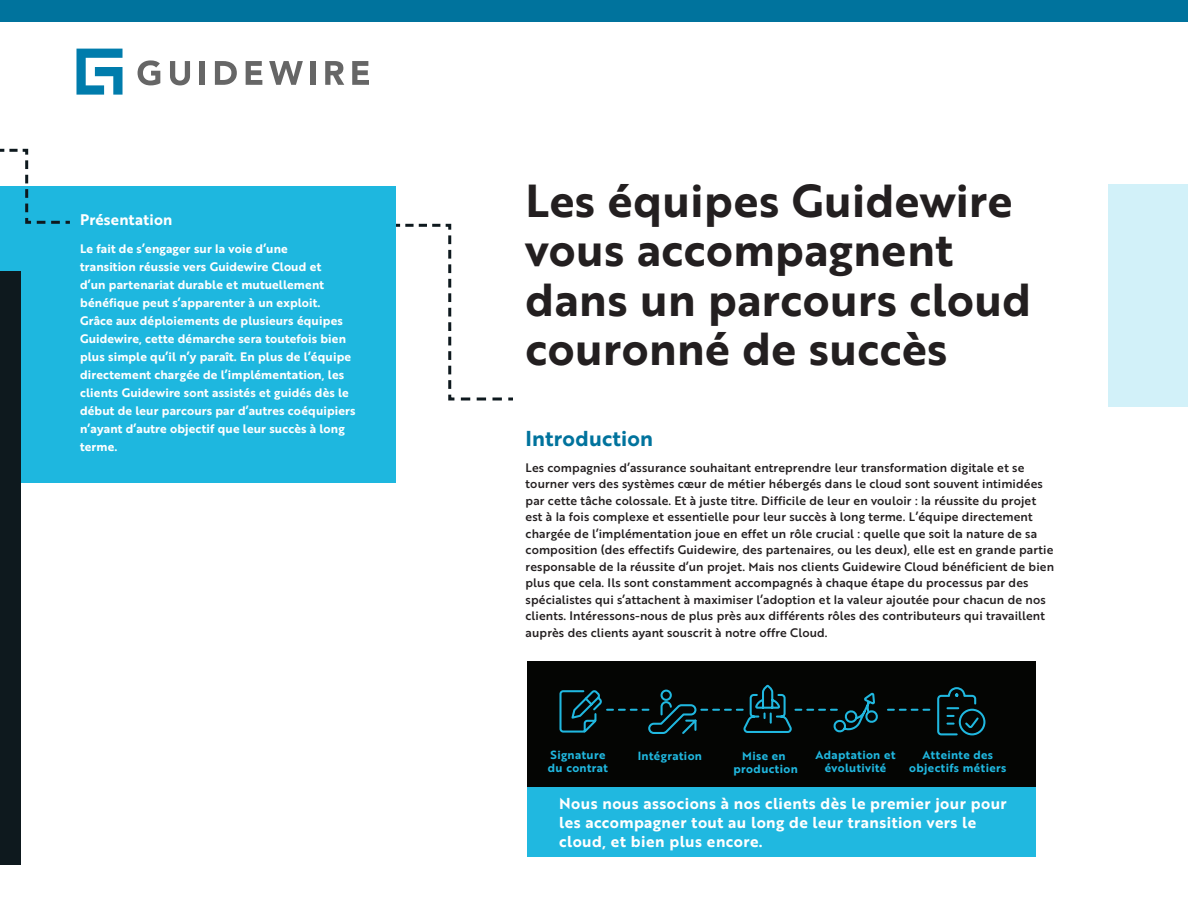
<style>
.page{position:relative;width:1188px;height:918px;background:#fff}
.page>*{position:absolute;margin:0;border:0;box-sizing:border-box;transform-origin:0 0}
.t1{font:45px/49.5px "Brother 1816 Bold";letter-spacing:.01em;color:#231f20}
.t2{font:21px "Brother 1816 Bold";letter-spacing:.01em;color:#00739d}
.t3{font:15.45px/19.2px "Brother 1816 Bold";letter-spacing:.025em;color:#fff}
.Overview{font:15px "Brother 1816 Bold";letter-spacing:.01em;color:#fff}
.BODY_COPY_LAST_PARAG{font:12px/16.5px "Brother 1816 Medium";letter-spacing:.01em;color:#231f20}
.Overview_Text{font:12px/18px "Brother 1816 Bold";letter-spacing:.01em;color:#fff}
.t4{font:11.55px/12.1px "Brother 1816 Bold";letter-spacing:.03em;color:#20b8e0;text-align:center}
</style>
<div class="page">
<div style="left:1109px;top:184px;width:79px;height:223px;background:#d2f1f9"></div>
<svg style="left:138px;top:60px;width:22px;height:25px"></svg>
<svg style="left:170px;top:61px;width:20px;height:24px"></svg>
<div style="left:200px;top:61px;width:5px;height:24px;background:#666"></div>
<svg style="left:215px;top:61px;width:22px;height:24px"></svg>
<svg style="left:246px;top:61px;width:16px;height:24px"></svg>
<svg style="left:269px;top:61px;width:34px;height:24px"></svg>
<div style="left:310px;top:61px;width:5px;height:24px;background:#666"></div>
<svg style="left:325px;top:61px;width:19px;height:24px"></svg>
<svg style="left:352px;top:61px;width:17px;height:24px"></svg>
<svg style="left:76px;top:49px;width:47px;height:46px"></svg>
<div style="left:0;top:0;width:1188px;height:22px;background:#00739d"></div>
<div style="left:0;top:186px;width:396px;height:296px;background:#1eb7df"></div>
<div style="left:0;top:271px;width:21px;height:594px;background:#0e191e"></div>
<svg style="left:396px;top:223px;width:117px;height:178px"></svg>
<svg style="left:0;top:148px;width:70px;height:76px"></svg>
<div style="left:527px;top:662px;width:509px;height:195px;background:#040503"></div>
<div style="left:527px;top:787px;width:509px;height:70px;background:#20b8e0"></div>
<svg style="left:559px;top:686px;width:427px;height:50px"></svg>
<p class="Overview" style="left:80px;top:208px;width:94px">Présentation</p>
<p class="Overview_Text" style="left:80px;top:239px;width:277px">Le fait de s’engager sur la voie d’une<br>transition réussie vers Guidewire Cloud et<br>d’un partenariat durable et mutuellement bénéfique peut s’apparenter à un exploit.<br>Grâce aux déploiements de plusieurs équipes Guidewire, cette démarche sera toutefois bien plus simple qu’il n’y paraît. En plus de l’équipe directement chargée de l’implémentation, les clients Guidewire sont assistés et guidés dès le début de leur parcours par d’autres coéquipiers n’ayant d’autre objectif que leur succès à long terme.</p>
<p class="t1" style="left:526px;top:174px;width:507px">Les équipes Guidewire vous accompagnent dans un parcours cloud couronné de succès</p>
<h1 class="t2" style="left:526px;top:423px;width:129px">Introduction</h1>
<p class="BODY_COPY_LAST_PARAG" style="left:526px;top:459px;width:530px">Les compagnies d’assurance souhaitant entreprendre leur transformation digitale et se tourner vers des systèmes cœur de métier hébergés dans le cloud sont souvent intimidées par cette tâche colossale. Et à juste titre. Difficile de leur en vouloir : la réussite du projet est à la fois complexe et essentielle pour leur succès à long terme. L’équipe directement chargée de l’implémentation joue en effet un rôle crucial : quelle que soit la nature de sa composition (des effectifs Guidewire, des partenaires, ou les deux), elle est en grande partie responsable de la réussite d’un projet. Mais nos clients Guidewire Cloud bénéficient de bien plus que cela. Ils sont constamment accompagnés à chaque étape du processus par des spécialistes qui s’attachent à maximiser l’adoption et la valeur ajoutée pour chacun de nos clients. Intéressons-nous de plus près aux différents rôles des contributeurs qui travaillent auprès des clients ayant souscrit à notre offre Cloud.</p>
<p class="t4" style="left:548px;top:749px;width:62px;text-align:left">Signature du contrat</p>
<p class="t4" style="left:734px;top:750px;width:66px">Mise en production</p>
<p class="t4" style="left:638px;top:749px;width:66px">Intégration</p>
<p class="t4" style="left:816px;top:749px;width:82px">Adaptation et évolutivité</p>
<p class="t4" style="left:909px;top:749px;width:99px">Atteinte des objectifs métiers</p>
<p class="t3" style="left:559px;top:793px;width:449px">Nous nous associons à nos clients dès le premier jour pour les accompagner tout au long de leur transition vers le cloud, et bien plus encore.</p>
</div>
